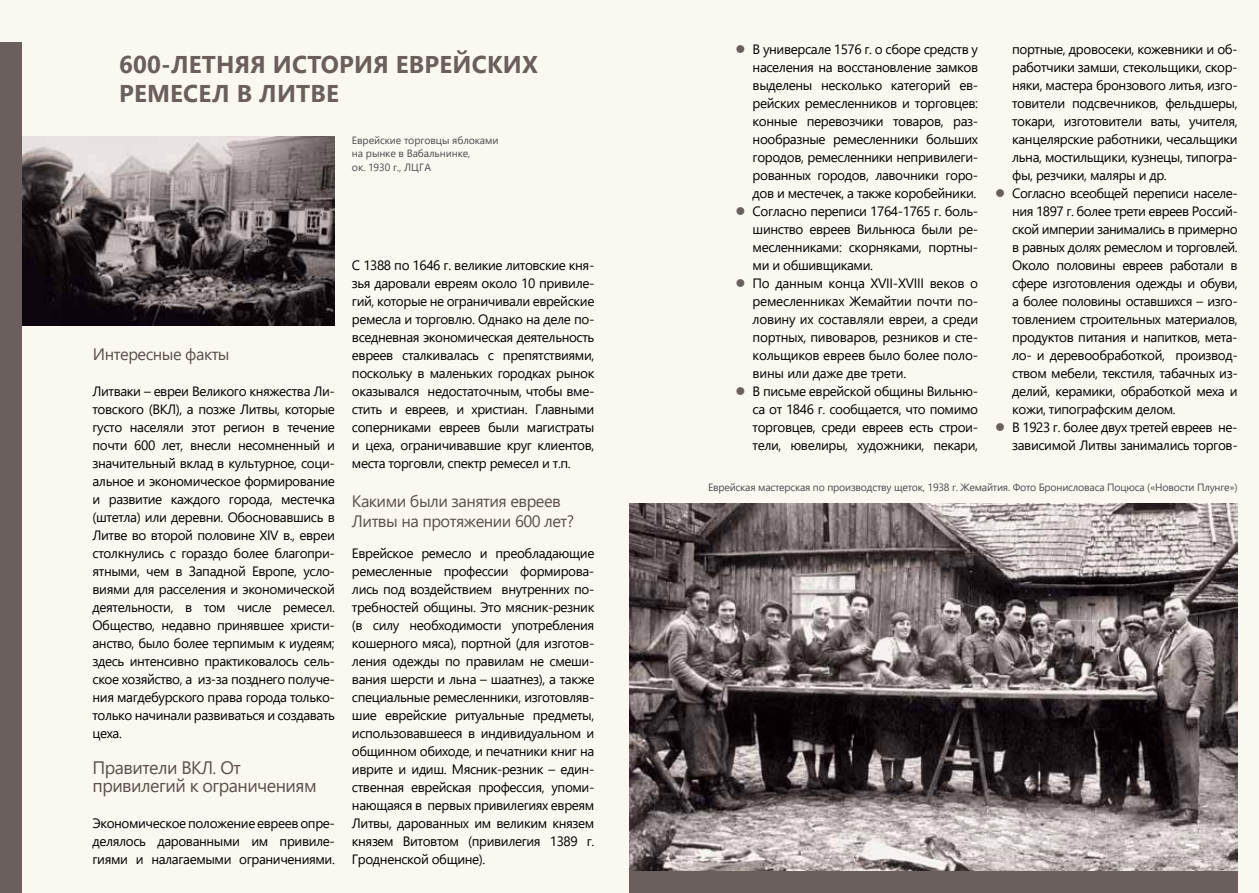
<style>
.page{position:relative;width:1259px;height:893px;background:#faf8f1}
.page>*{position:absolute;margin:0;border:0;box-sizing:border-box;transform-origin:0 0}
.t1{font:700 24.3px/28.8px "Segoe UI";letter-spacing:.01em;color:#6b5f5e}
.t2{font:18px/18px "Segoe UI";letter-spacing:-.03em;color:#5c504f}
.t3{font:16.5px/19.8px "Segoe UI";letter-spacing:-.03em;color:#5c504f}
.t4{font:13.5px/18px "Segoe UI";letter-spacing:-.03em;color:#000;text-align:justify}
.t5{font:10.5px/13.5px "Segoe UI";letter-spacing:-.02em;color:#4d4d4f}
.s1{color:#6b5f5e}
</style>
<div class="page">
<img style="left:629px;top:504px;width:608px;height:367px">
<img style="left:21px;top:136px;width:314px;height:190px">
<div style="left:629px;top:872px;width:608px;height:21px;background:#6b5f5e"></div>
<div style="left:0;top:43px;width:21px;height:850px;background:#6b5f5e"></div>
<h1 class="t1" style="left:119px;top:50px;width:420px">600-ЛЕТНЯЯ ИСТОРИЯ ЕВРЕЙСКИХ<br>РЕМЕСЕЛ В ЛИТВЕ</h1>
<p class="t5" style="left:352px;top:133px;width:148px">Еврейские торговцы яблоками на рынке в Вабальнинке,<br>ок. 1930 г., Лцга</p>
<p class="t3" style="left:93px;top:344px;width:138px">интересные факты</p>
<p class="t4" style="left:92px;top:382px;width:244px">Литваки – евреи Великого княжества Ли&shy;товского (ВКЛ), а позже Литвы, которые густо населяли этот регион в течение почти 600 лет, внесли несомненный и значительный вклад в культурное, соци&shy;альное и экономическое формирование и развитие каждого города, местечка (штетла) или деревни. Обосновавшись в Литве во второй половине XIV в., евреи столкнулись с гораздо более благопри&shy;ятными, чем в Западной Европе, усло&shy;виями для расселения и экономической деятельности, в том числе ремесел.<br>Общество, недавно принявшее христи&shy;анство, было более терпимым к иудеям; здесь интенсивно практиковалось сель&shy;ское хозяйство, а из-за позднего получе&shy;ния магдебурского права города только&shy;только начинали развиваться и создавать цеха.</p>
<h2 class="t2" style="left:92px;top:758px;width:226px">Правители ВКЛ. От привилегий к ограничениям</h2>
<p class="t4" style="left:92px;top:814px;width:244px">Экономическое положение евреев опре&shy;делялось дарованными им привиле&shy;гиями и налагаемыми ограничениями.</p>
<p class="t4" style="left:352px;top:256px;width:244px">C 1388 по 1646 г. великие литовские кня&shy;зья даровали евреям около 10 привиле&shy;гий, которые не ограничивали еврейские ремесла и торговлю. Однако на деле по&shy;вседневная экономическая деятельность евреев сталкивалась с препятствиями, поскольку в маленьких городках рынок оказывался недостаточным, чтобы вме&shy;стить и евреев, и христиан. Главными соперниками евреев были магистраты и цеха, ограничивавшие круг клиентов, места торговли, спектр ремесел и т.п.</p>
<p class="t3" style="left:352px;top:491px;width:224px">Какими были занятия евреев<br>Литвы на протяжении 600 лет?</p>
<p class="t4" style="left:352px;top:544px;width:244px">Еврейское ремесло и преобладающие ремесленные профессии формирова&shy;лись под воздействием внутренних по&shy;требностей общины. Это мясник-резник (в силу необходимости употребления кошерного мяса), портной (для изготов&shy;ления одежды по правилам не смеши&shy;вания шерсти и льна – шаатнез), а также специальные ремесленники, изготовляв&shy;шие еврейские ритуальные предметы, использовавшееся в индивидуальном и общинном обиходе, и печатники книг на иврите и идиш. Мясник-резник – един&shy;ственная еврейская профессия, упоми&shy;нающаяся в первых привилегиях евреям Литвы, дарованных им великим князем князем Витовтом (привилегия 1389 г.<br>Гродненской общине).</p>
<p class="t4" style="left:752px;top:40px;width:227px;text-indent:-17px"><span class="s1">●</span> В универсале 1576 г. о сборе средств у населения на восстановление замков выделены несколько категорий ев&shy;рейских ремесленников и торговцев: конные перевозчики товаров, раз&shy;нообразные ремесленники больших городов, ремесленники непривилеги&shy;рованных городов, лавочники горо&shy;дов и местечек, а также коробейники.</p>
<p class="t4" style="left:752px;top:202px;width:227px;text-indent:-17px"><span class="s1">●</span> Согласно переписи 1764-1765 г. боль&shy;шинство евреев Вильнюса были ре&shy;месленниками: скорняками, портны&shy;ми и обшивщиками.</p>
<p class="t4" style="left:752px;top:274px;width:227px;text-indent:-17px"><span class="s1">●</span> По данным конца XVII-XVIII веков о ремесленниках Жемайтии почти по&shy;ловину их составляли евреи, а среди портных, пивоваров, резников и сте&shy;кольщиков евреев было более поло&shy;вины или даже две трети.</p>
<p class="t4" style="left:752px;top:382px;width:227px;text-indent:-17px"><span class="s1">●</span> В письме еврейской общины Вильню&shy;са от 1846 г. сообщается, что помимо торговцев, среди евреев есть строи&shy;тели, ювелиры, художники, пекари,</p>
<p class="t4" style="left:1012px;top:40px;width:227px">портные, дровосеки, кожевники и об&shy;работчики замши, стекольщики, скор&shy;няки, мастера бронзового литья, изго&shy;товители подсвечников, фельдшеры, токари, изготовители ваты, учителя, канцелярские работники, чесальщики льна, мостильщики, кузнецы, типогра&shy;фы, резчики, маляры и др.</p>
<p class="t4" style="left:1012px;top:184px;width:227px;text-indent:-17px"><span class="s1">●</span> Согласно всеобщей переписи населе&shy;ния 1897 г. более трети евреев Россий&shy;ской империи занимались в примерно в равных долях ремеслом и торговлей.<br>Около половины евреев работали в сфере изготовления одежды и обуви, а более половины оставшихся – изго&shy;товлением строительных материалов, продуктов питания и напитков, мета&shy;ло- и деревообработкой, производ&shy;ством мебели, текстиля, табачных из&shy;делий, керамики, обработкой меха и кожи, типографским делом.</p>
<p class="t4" style="left:995px;top:418px;width:244px;text-align:right"><span class="s1">●</span> В 1923 г. более двух третей евреев не&shy;зависимой Литвы занимались торгов-</p>
<p class="t5" style="left:708px;top:480px;width:531px">Еврейская мастерская по производству щеток, 1938 г. Жемайтия. Фото Бронисловаса Поцюса («Новости Плунге»)</p>
</div>
